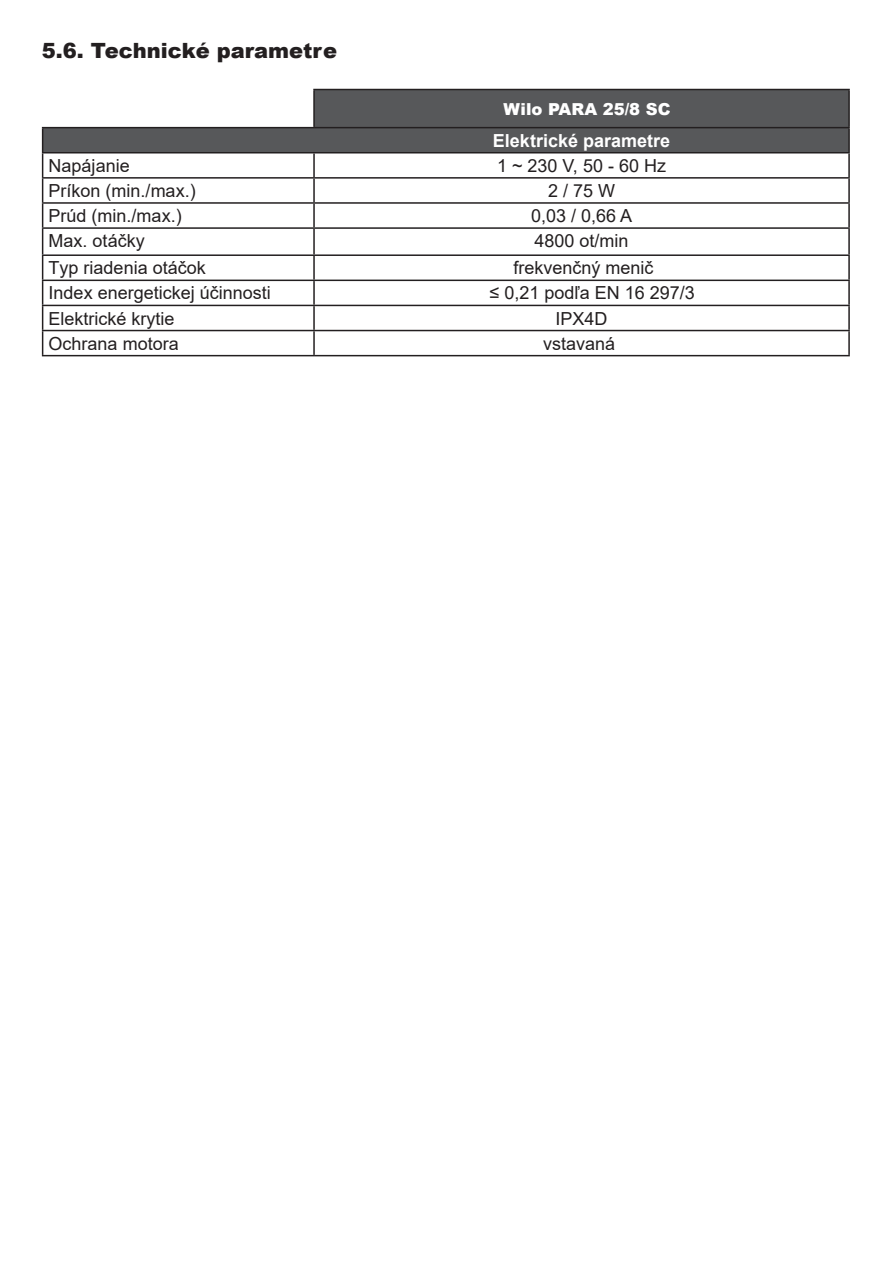
<style>
.page{position:relative;width:893px;height:1263px;background:#fff}
.page>*{position:absolute;margin:0;border:0;box-sizing:border-box;transform-origin:0 0}
.t1{font:900 21px "Arial";color:#231f20}
.t2{font:18px "Arial";color:#231f20}
.t3{font:700 18px "Arial";color:#fff}
.t4{font:900 16.5px "Arial";color:#fff}
</style>
<div class="page">
<svg style="left:43px;top:90px;width:805px;height:62px;fill:#57585a"></svg>
<hr style="left:313px;top:89px;width:537px;height:1px;background:#231f20">
<hr style="left:42px;top:127px;width:272px;height:1px;background:#231f20">
<hr style="left:314px;top:127px;width:536px;height:1px;background:#231f20">
<hr style="left:848px;top:128px;width:2px;height:24px;background:#231f20">
<hr style="left:42px;top:152px;width:272px;height:1px;background:#231f20">
<hr style="left:314px;top:152px;width:536px;height:1px;background:#231f20">
<hr style="left:313px;top:153px;width:2px;height:24px;background:#231f20">
<hr style="left:848px;top:153px;width:2px;height:24px;background:#231f20">
<hr style="left:42px;top:177px;width:272px;height:2px;background:#231f20">
<hr style="left:314px;top:177px;width:536px;height:2px;background:#231f20">
<hr style="left:313px;top:179px;width:2px;height:23px;background:#231f20">
<hr style="left:848px;top:179px;width:2px;height:23px;background:#231f20">
<hr style="left:42px;top:202px;width:272px;height:2px;background:#231f20">
<hr style="left:314px;top:202px;width:536px;height:2px;background:#231f20">
<hr style="left:313px;top:204px;width:2px;height:23px;background:#231f20">
<hr style="left:848px;top:204px;width:2px;height:23px;background:#231f20">
<hr style="left:42px;top:227px;width:272px;height:2px;background:#231f20">
<hr style="left:314px;top:227px;width:536px;height:2px;background:#231f20">
<hr style="left:313px;top:229px;width:2px;height:25px;background:#231f20">
<hr style="left:848px;top:229px;width:2px;height:25px;background:#231f20">
<hr style="left:42px;top:254px;width:272px;height:2px;background:#231f20">
<hr style="left:314px;top:254px;width:536px;height:2px;background:#231f20">
<hr style="left:313px;top:256px;width:2px;height:24px;background:#231f20">
<hr style="left:848px;top:256px;width:2px;height:24px;background:#231f20">
<hr style="left:42px;top:280px;width:272px;height:1px;background:#231f20">
<hr style="left:314px;top:280px;width:536px;height:1px;background:#231f20">
<hr style="left:313px;top:281px;width:2px;height:24px;background:#231f20">
<hr style="left:848px;top:281px;width:2px;height:24px;background:#231f20">
<hr style="left:42px;top:305px;width:272px;height:1px;background:#231f20">
<hr style="left:314px;top:305px;width:536px;height:1px;background:#231f20">
<hr style="left:313px;top:306px;width:2px;height:24px;background:#231f20">
<hr style="left:848px;top:306px;width:2px;height:24px;background:#231f20">
<hr style="left:42px;top:330px;width:272px;height:1px;background:#231f20">
<svg style="left:42px;top:128px;width:1px;height:227px"></svg>
<hr style="left:314px;top:330px;width:536px;height:1px;background:#231f20">
<hr style="left:313px;top:331px;width:2px;height:24px;background:#231f20">
<hr style="left:848px;top:331px;width:2px;height:24px;background:#231f20">
<hr style="left:42px;top:355px;width:272px;height:1px;background:#231f20">
<hr style="left:314px;top:355px;width:536px;height:1px;background:#231f20">
<hr style="left:313px;top:90px;width:2px;height:37px;background:#231f20">
<hr style="left:848px;top:90px;width:2px;height:37px;background:#231f20">
<p class="t1" style="left:42px;top:35px;width:297px">5.6. Technické parametre</p>
<p class="t4" style="left:504px;top:97px;width:168px">Wilo PARA 25/8 SC</p>
<p class="t3" style="left:493px;top:128px;width:179px">Elektrické parametre</p>
<p class="t2" style="left:49px;top:153px;width:83px">Napájanie</p>
<p class="t2" style="left:497px;top:153px;width:170px">1 ~ 230 V, 50 - 60 Hz</p>
<p class="t2" style="left:49px;top:178px;width:149px">Príkon (min./max.)</p>
<p class="t2" style="left:548px;top:178px;width:69px">2 / 75 W</p>
<p class="t2" style="left:49px;top:203px;width:135px">Prúd (min./max.)</p>
<p class="t2" style="left:531px;top:203px;width:103px">0,03 / 0,66 A</p>
<p class="t2" style="left:49px;top:228px;width:98px">Max. otáčky</p>
<p class="t2" style="left:534px;top:228px;width:96px">4800 ot/min</p>
<p class="t2" style="left:49px;top:256px;width:159px">Typ riadenia otáčok</p>
<p class="t2" style="left:513px;top:256px;width:142px">frekvenčný menič</p>
<p class="t2" style="left:49px;top:281px;width:224px">Index energetickej účinnosti</p>
<p class="t2" style="left:490px;top:281px;width:207px">≤ 0,21 podľa EN 16 297/3</p>
<p class="t2" style="left:49px;top:306px;width:128px">Elektrické krytie</p>
<p class="t2" style="left:555px;top:306px;width:54px">IPX4D</p>
<p class="t2" style="left:49px;top:331px;width:132px">Ochrana motora</p>
<p class="t2" style="left:543px;top:331px;width:74px">vstavaná</p>
</div>
